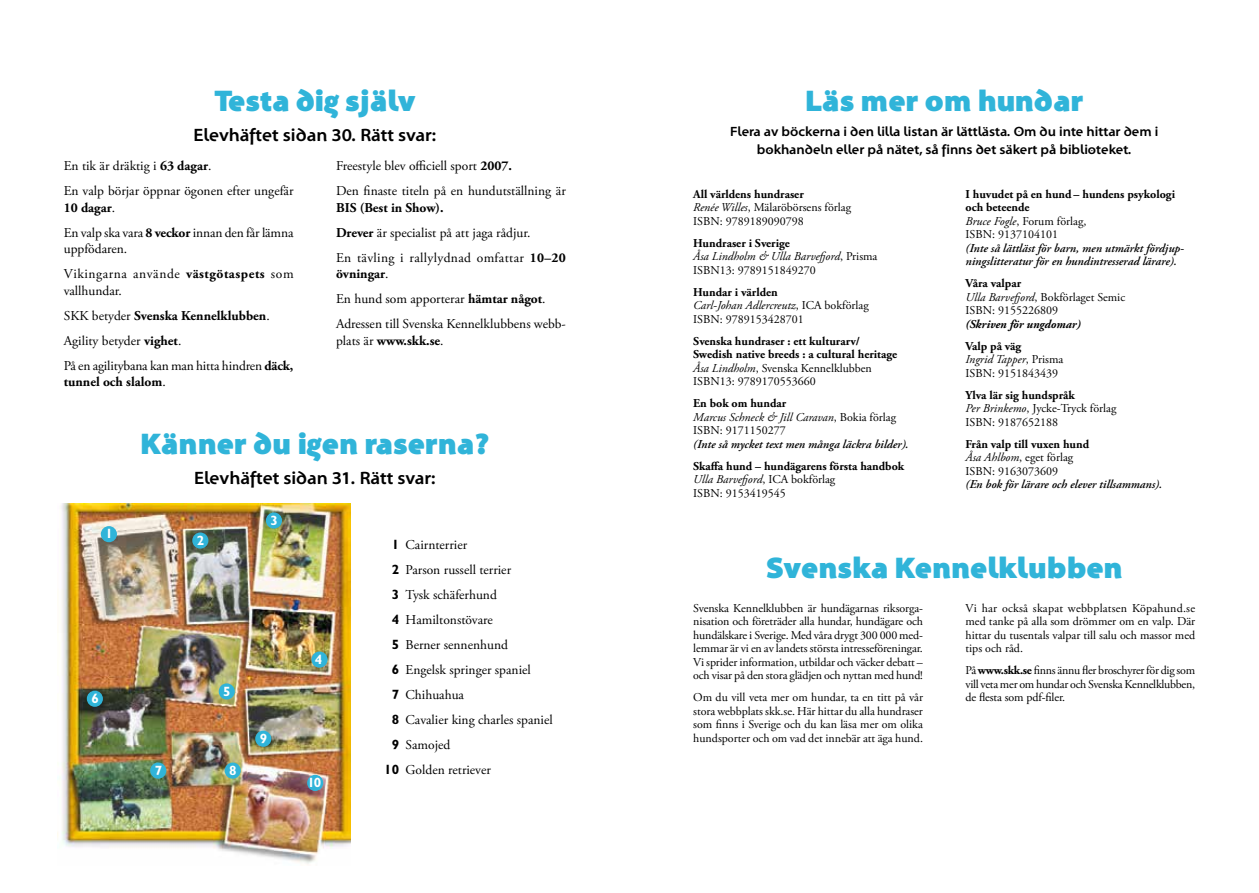
<style>
.page{position:relative;width:1259px;height:893px;background:#fff}
.page>*{position:absolute;margin:0;border:0;box-sizing:border-box;transform-origin:0 0}
.t1{font:900 30px "Santana";color:#30b4d9}
.t2{font:700 18px "Santana";color:#000}
.t3{font:13.5px/24.9px "Adobe Garamond Pro";color:#000}
.t4{font:700 13.5px/18px "Santana";color:#000;text-align:center}
.t5{font:13.5px/24.9px "Adobe Garamond Pro";letter-spacing:.02em;color:#000}
.t6{font:13.5px/25px "Adobe Garamond Pro";letter-spacing:.045em;color:#000}
.t7{font:700 13.5px "Adobe Garamond Pro";color:#000}
.t8{font:700 13.5px "Gill Sans";color:#fff}
.t9{font:12px/13.5px "Adobe Garamond Pro";color:#000}
.t10{font:700 12px/13.5px "Adobe Garamond Pro";color:#000}
.t11{font:italic 600 12px/13.5px "Adobe Garamond Pro";color:#000}
.t12{font:italic 700 12px "Adobe Garamond Pro";color:#000}
.s1{font-weight:700}
.s2{font-weight:400}
.s3{font-family:"Gill Sans";font-weight:700}
.s4{font-style:italic}
.s5{font-weight:400;font-style:italic}
</style>
<div class="page">
<img style="left:61px;top:503px;width:289px;height:361px">
<div style="left:102px;top:527px;width:14px;height:14px;background:#30b4d9;border-radius:50%"></div>
<div style="left:101px;top:526px;width:16px;height:16px;border:2px solid #30b4d9;border-radius:50%"></div>
<div style="left:308px;top:776px;width:14px;height:14px;background:#30b4d9;border-radius:50%"></div>
<div style="left:307px;top:775px;width:16px;height:16px;border:2px solid #30b4d9;border-radius:50%"></div>
<div style="left:225px;top:763px;width:15px;height:15px;background:#30b4d9;border-radius:50%"></div>
<div style="left:225px;top:762px;width:16px;height:17px;border:2px solid #30b4d9;border-radius:50%"></div>
<div style="left:256px;top:731px;width:15px;height:15px;background:#30b4d9;border-radius:50%"></div>
<div style="left:255px;top:731px;width:16px;height:16px;border:2px solid #30b4d9;border-radius:50%"></div>
<div style="left:151px;top:763px;width:15px;height:15px;background:#30b4d9;border-radius:50%"></div>
<div style="left:150px;top:762px;width:16px;height:17px;border:2px solid #30b4d9;border-radius:50%"></div>
<div style="left:88px;top:691px;width:14px;height:15px;background:#30b4d9;border-radius:50%"></div>
<div style="left:87px;top:691px;width:16px;height:16px;border:2px solid #30b4d9;border-radius:50%"></div>
<div style="left:312px;top:652px;width:15px;height:15px;background:#30b4d9;border-radius:50%"></div>
<div style="left:311px;top:651px;width:16px;height:17px;border:2px solid #30b4d9;border-radius:50%"></div>
<div style="left:193px;top:533px;width:15px;height:15px;background:#30b4d9;border-radius:50%"></div>
<div style="left:192px;top:532px;width:16px;height:17px;border:2px solid #30b4d9;border-radius:50%"></div>
<div style="left:219px;top:684px;width:15px;height:15px;background:#30b4d9;border-radius:50%"></div>
<div style="left:219px;top:683px;width:16px;height:16px;border:2px solid #30b4d9;border-radius:50%"></div>
<div style="left:267px;top:513px;width:14px;height:15px;background:#30b4d9;border-radius:50%"></div>
<div style="left:266px;top:512px;width:16px;height:17px;border:2px solid #30b4d9;border-radius:50%"></div>
<h1 class="t1" style="left:214px;top:85px;width:203px">Testa dig själv</h1>
<h2 class="t2" style="left:193px;top:124px;width:244px">Elevhäftet sidan 30. Rätt svar:</h2>
<p class="t3" style="left:64px;top:154px;width:231px">En tik är dräktig i <span class="s1">63 dagar</span>.<br>En valp börjar öppnar ögonen efter ungefär</p>
<p class="t3" style="left:64px;top:196px;width:231px"><span class="s1">10 dagar</span>.<br>En valp ska vara <span class="s1">8 veckor</span> innan den får lämna</p>
<p class="t6" style="left:64px;top:237px;width:231px">uppfödaren.<br>Vikingarna använde <span class="s1">västgötaspets</span> som</p>
<p class="t3" style="left:64px;top:278px;width:231px">vallhundar.<br>SKK betyder <span class="s1">Svenska Kennelklubben</span>.<br>Agility betyder <span class="s1">vighet</span>.<br>På en agilitybana kan man hitta hindren <span class="s1">däck,</span></p>
<p class="t7" style="left:64px;top:374px;width:103px">tunnel och slalom<span class="s2">.</span></p>
<p class="t3" style="left:336px;top:154px;width:231px">Freestyle blev officiell sport <span class="s1">2007.<br></span>Den finaste titeln på en hundutställning är</p>
<p class="t5" style="left:336px;top:195px;width:231px"><span class="s1">BIS (Best in Show).<br>Drever</span> är specialist på att jaga rådjur.<br>En tävling i rallylydnad omfattar <span class="s1">10–20</span></p>
<p class="t3" style="left:336px;top:262px;width:231px"><span class="s1">övningar</span>.<br>En hund som apporterar <span class="s1">hämtar något</span>.<br>Adressen till Svenska Kennelklubbens webb-</p>
<p class="t7" style="left:336px;top:333px;width:109px"><span class="s2">plats är</span> www.skk.se<span class="s2">.</span></p>
<h1 class="t1" style="left:140px;top:428px;width:351px">Känner du igen raserna?</h1>
<h2 class="t2" style="left:194px;top:468px;width:243px">Elevhäftet sidan 31. Rätt svar:</h2>
<p class="t8" style="left:105px;top:526px;width:9px">1</p>
<p class="t8" style="left:91px;top:690px;width:9px">6</p>
<p class="t8" style="left:197px;top:532px;width:9px">2</p>
<p class="t8" style="left:270px;top:512px;width:9px">3</p>
<p class="t8" style="left:155px;top:762px;width:9px">7</p>
<p class="t8" style="left:223px;top:683px;width:9px">5</p>
<p class="t8" style="left:229px;top:762px;width:9px">8</p>
<p class="t8" style="left:260px;top:730px;width:9px">9</p>
<p class="t8" style="left:315px;top:651px;width:9px">4</p>
<p class="t8" style="left:307px;top:774px;width:15px">10</p>
<p class="t3" style="left:392px;top:533px;width:77px"><span class="s3">1</span> Cairnterrier</p>
<p class="t3" style="left:392px;top:558px;width:121px"><span class="s3">2</span> Parson russell terrier</p>
<p class="t3" style="left:392px;top:583px;width:107px"><span class="s3">3</span> Tysk schäferhund</p>
<p class="t3" style="left:392px;top:608px;width:103px"><span class="s3">4</span> Hamiltonstövare</p>
<p class="t3" style="left:392px;top:633px;width:118px"><span class="s3">5</span> Berner sennenhund</p>
<p class="t3" style="left:392px;top:658px;width:141px"><span class="s3">6</span> Engelsk springer spaniel</p>
<p class="t3" style="left:392px;top:683px;width:74px"><span class="s3">7</span> Chihuahua</p>
<p class="t3" style="left:392px;top:708px;width:162px"><span class="s3">8</span> Cavalier king charles spaniel</p>
<p class="t3" style="left:392px;top:733px;width:60px"><span class="s3">9</span> Samojed</p>
<p class="t3" style="left:384px;top:758px;width:108px"><span class="s3">10</span> Golden retriever</p>
<h1 class="t1" style="left:805px;top:85px;width:280px">Läs mer om hundar</h1>
<p class="t4" style="left:730px;top:122px;width:430px">Flera av böckerna i den lilla listan är lättlästa. Om du inte hittar dem i bokhandeln eller på nätet, så finns det säkert på biblioteket.</p>
<p class="t9" style="left:693px;top:188px;width:159px"><span class="s1">All världens hundraser<br></span><span class="s4">Renée Willes</span>, Mälaröbörsens förlag<br>ISBN: 9789189090798</p>
<p class="t9" style="left:693px;top:237px;width:186px"><span class="s1">Hundraser i Sverige<br></span><span class="s4">Åsa Lindholm &amp; Ulla Barvefjord</span>, Prisma<br>ISBN13: 9789151849270</p>
<p class="t9" style="left:693px;top:286px;width:177px"><span class="s1">Hundar i världen<br></span><span class="s4">Carl-Johan Adlercreutz</span>, ICA bokförlag<br>ISBN: 9789153428701</p>
<p class="t10" style="left:693px;top:335px;width:205px">Svenska hundraser : ett kulturarv/ Swedish native breeds : a cultural heritage <span class="s5">Åsa Lindholm</span><span class="s2">, Svenska Kennelklubben ISBN13: 9789170553660</span></p>
<p class="t9" style="left:693px;top:397px;width:204px"><span class="s1">En bok om hundar<br></span><span class="s4">Marcus Schneck &amp; Jill Caravan</span>, Bokia förlag<br>ISBN: 9171150277</p>
<p class="t11" style="left:693px;top:437px;width:217px">(Inte så mycket text men många läckra bilder).</p>
<p class="t10" style="left:693px;top:459px;width:212px">Skaffa hund – hundägarens första handbok<br><span class="s5">Ulla Barvefjord</span><span class="s2">, ICA bokförlag<br>ISBN: 9153419545</span></p>
<p class="t10" style="left:965px;top:188px;width:211px">I huvudet på en hund – hundens psykologi och beteende<br><span class="s5">Bruce Fogle</span><span class="s2">, Forum förlag,<br>ISBN: 9137104101</span></p>
<p class="t11" style="left:965px;top:242px;width:220px">(Inte så lättläst för barn, men utmärkt fördjup&shy;ningslitteratur för en hundintresserad lärare).</p>
<p class="t9" style="left:965px;top:277px;width:161px"><span class="s1">Våra valpar<br></span><span class="s4">Ulla Barvefjord</span>, Bokförlaget Semic<br>ISBN: 9155226809</p>
<p class="t12" style="left:965px;top:317px;width:117px">(Skriven för ungdomar)</p>
<p class="t9" style="left:965px;top:340px;width:99px"><span class="s1">Valp på väg<br></span><span class="s4">Ingrid Tapper</span>, Prisma<br>ISBN: 9151843439</p>
<p class="t9" style="left:965px;top:389px;width:152px"><span class="s1">Ylva lär sig hundspråk<br></span><span class="s4">Per Brinkemo</span>, Jycke-Tryck förlag<br>ISBN: 9187652188</p>
<p class="t9" style="left:965px;top:438px;width:125px"><span class="s1">Från valp till vuxen hund<br></span><span class="s4">Åsa Ahlbom</span>, eget förlag<br>ISBN: 9163073609</p>
<p class="t11" style="left:965px;top:478px;width:198px">(En bok för lärare och elever tillsammans).</p>
<h1 class="t1" style="left:766px;top:552px;width:358px">Svenska Kennelklubben</h1>
<p class="t9" style="left:693px;top:601px;width:231px;text-align:justify">Svenska Kennelklubben är hundägarnas riksorga&shy;nisation och företräder alla hundar, hundägare och hundälskare i Sverige. Med våra drygt 300 000 med&shy;lemmar är vi en av landets största intresseföreningar.<br>Vi sprider information, utbildar och väcker debatt – och visar på den stora glädjen och nyttan med hund!</p>
<p class="t9" style="left:693px;top:691px;width:231px;text-align:justify">Om du vill veta mer om hundar, ta en titt på vår stora webbplats skk.se. Här hittar du alla hundraser som finns i Sverige och du kan läsa mer om olika hundsporter och om vad det innebär att äga hund.</p>
<p class="t9" style="left:965px;top:601px;width:231px;text-align:justify">Vi har också skapat webbplatsen Köpahund.se med tanke på alla som drömmer om en valp. Där hittar du tusentals valpar till salu och massor med tips och råd.</p>
<p class="t9" style="left:965px;top:664px;width:231px;text-align:justify">På <span class="s1">www.skk.se</span> finns ännu fler broschyrer för dig som vill veta mer om hundar och Svenska Kennelklubben, de flesta som pdf-filer.</p>
</div>
